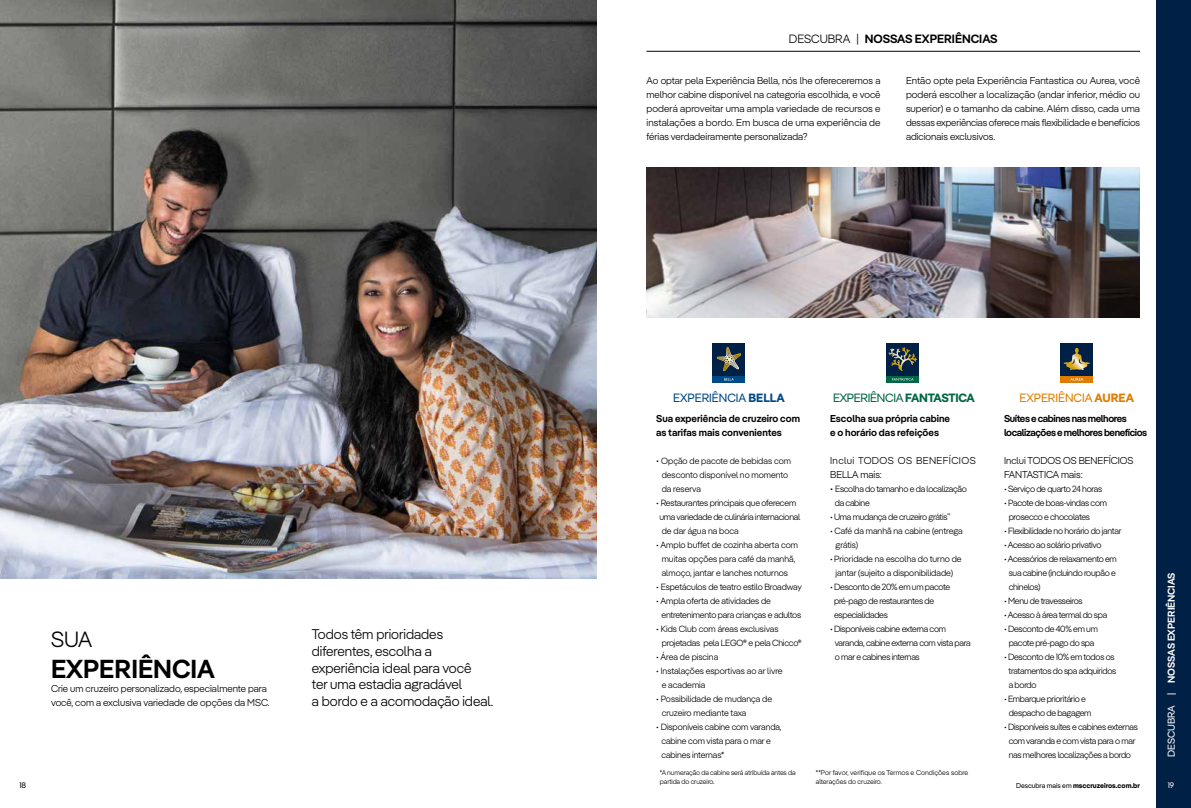
<style>
.page{position:relative;width:1191px;height:808px;background:#fff}
.page>*{position:absolute;margin:0;border:0;box-sizing:border-box;transform-origin:0 0}
.t1{font:600 26px "MSC Pangea";color:#000}
.t2{font:300 22px "MSC Pangea";color:#000}
.t3{font:300 14px/16.8px "MSC Pangea";color:#000}
.t4{font:600 12px "MSC Pangea";color:#000}
.t5{font:12px "MSC Pangea";letter-spacing:-.02em;color:#006646}
.t6{font:12px "MSC Pangea";color:#004988}
.t7{font:12px "MSC Pangea";color:#df7c00}
.t8{font:300 10px/14px "MSC Pangea";color:#000;text-align:justify}
.t9{font:600 10px/14px "MSC Pangea";color:#000}
.t10{font:600 10px/14px "MSC Pangea";letter-spacing:-.04em;color:#000}
.t11{font:300 10px/14px "MSC Pangea";letter-spacing:.04em;color:#000}
.t12{font:600 10px "MSC Pangea";color:#fff}
.t13{font:300 9px/14px "MSC Pangea";letter-spacing:-.03em;color:#000}
.t14{font:300 9px/14px "MSC Pangea";color:#000}
.t15{font:300 9px/14px "MSC Pangea";letter-spacing:-.01em;color:#000}
.t16{font:8px "MSC Pangea";color:#fff}
.t17{font:8px "MSC Pangea";color:#000}
.t18{font:300 7px/8.4px "Pangea";letter-spacing:.01em;color:#000}
.t19{font:300 7px/8.4px "MSC Pangea";letter-spacing:-.01em;color:#000}
.t20{font:700 7px "MSC Pangea";color:#000}
.s1{font-weight:300}
.s2{font-weight:700}
.s3{font-size:10px}
.s4{font-family:"MSC Pangea"}
.s5{font-weight:400}
</style>
<div class="page">
<img style="left:646px;top:167px;width:494px;height:150px">
<div style="left:713px;top:343px;width:32px;height:32px;background:#002046"></div>
<div style="left:713px;top:376px;width:32px;height:7px;background:#004988"></div>
<svg style="left:724px;top:378px;width:10px;height:3px"></svg>
<svg style="left:716px;top:347px;width:25px;height:25px"></svg>
<svg style="left:887px;top:343px;width:32px;height:32px"></svg>
<div style="left:887px;top:376px;width:32px;height:7px;background:#006646"></div>
<svg style="left:892px;top:378px;width:21px;height:3px"></svg>
<svg style="left:888px;top:347px;width:17px;height:18px"></svg>
<div style="left:1060px;top:343px;width:32px;height:32px;background:#002046"></div>
<div style="left:1060px;top:376px;width:32px;height:7px;background:#df7c00"></div>
<svg style="left:1070px;top:378px;width:13px;height:3px"></svg>
<svg style="left:1063px;top:348px;width:27px;height:22px"></svg>
<hr style="left:646px;top:51px;width:494px;height:1px;background:#000">
<img style="left:0;top:0;width:596px;height:578px">
<div style="left:1157px;top:0;width:34px;height:808px;background:#002046"></div>
<h3 class="t4" style="left:789px;top:30px;width:210px"><span class="s1">DESCUBRA |</span> NOSSAS EXPERIÊNCIAS</h3>
<p class="t8" style="left:646px;top:73px;width:235px">Ao optar pela Experiência Bella, nós lhe ofereceremos a melhor cabine disponível na categoria escolhida, e você poderá aproveitar uma ampla variedade de recursos e instalações a bordo. Em busca de uma experiência de férias verdadeiramente personalizada?</p>
<p class="t8" style="left:906px;top:73px;width:235px">Então opte pela Experiência Fantastica ou Aurea, você poderá escolher a localização (andar inferior, médio ou superior) e o tamanho da cabine. Além disso, cada uma dessas experiências oferece mais flexibilidade e benefícios adicionais exclusivos.</p>
<h2 class="t2" style="left:51px;top:623px;width:43px">SUA</h2>
<h1 class="t1" style="left:51px;top:650px;width:165px">EXPERIÊNCIA</h1>
<p class="t8" style="left:51px;top:681px;width:220px">Crie um cruzeiro personalizado, especialmente para você, com a exclusiva variedade de opções da MSC.</p>
<h3 class="t3" style="left:312px;top:625px;width:183px">Todos têm prioridades diferentes, escolha a experiência ideal para você<br>ter uma estadia agradável<br>a bordo e a acomodação ideal.</h3>
<h3 class="t6" style="left:673px;top:389px;width:113px">EXPERIÊNCIA <span class="s2">BELLA</span></h3>
<h3 class="t5" style="left:833px;top:389px;width:143px">EXPERIÊNCIA <span class="s2">FANTASTICA</span></h3>
<h3 class="t7" style="left:1019px;top:389px;width:116px">EXPERIÊNCIA <span class="s2">AUREA</span></h3>
<p class="t9" style="left:656px;top:410px;width:145px">Sua experiência de cruzeiro com as tarifas mais convenientes</p>
<p class="t14" style="left:661px;top:453px;width:131px;text-indent:-6px"><span class="s3">•</span> Opção de pacote de bebidas com desconto disponível no momento da reserva</p>
<p class="t13" style="left:659px;top:495px;width:142px;text-indent:-3px">• Restaurantes principais que oferecem uma variedade de culinária internacional de dar água na boca</p>
<p class="t14" style="left:656px;top:537px;width:143px;text-align:center">• Amplo buffet de cozinha aberta com muitas opções para café da manhã, almoço, jantar e lanches noturnos</p>
<p class="t15" style="left:656px;top:579px;width:147px">• Espetáculos de teatro estilo Broadway</p>
<p class="t13" style="left:661px;top:593px;width:141px;text-indent:-5px">• Ampla oferta de atividades de entretenimento para crianças e adultos</p>
<p class="t13" style="left:661px;top:621px;width:142px;text-indent:-5px">• Kids Club com áreas exclusivas projetadas pela LEGO® e pela Chicco®</p>
<p class="t14" style="left:656px;top:649px;width:64px">• Área de piscina</p>
<p class="t14" style="left:661px;top:663px;width:122px;text-indent:-6px">• Instalações esportivas ao ar livre e academia</p>
<p class="t14" style="left:661px;top:691px;width:112px;text-indent:-6px">• Possibilidade de mudança de cruzeiro mediante taxa</p>
<p class="t15" style="left:661px;top:719px;width:122px;text-indent:-5px">• Disponíveis cabine com varanda, cabine com vista para o mar e cabines internas*</p>
<p class="t9" style="left:830px;top:410px;width:121px">Escolha sua própria cabine e o horário das refeições</p>
<p class="t11" style="left:830px;top:452px;width:147px">Inclui TODOS OS BENEFÍCIOS<br>BELLA mais:</p>
<p class="t13" style="left:835px;top:481px;width:133px;text-indent:-5px"><span class="s3">•</span> Escolha do tamanho e da localização da cabine</p>
<p class="t13" style="left:830px;top:509px;width:122px">• Uma mudança de cruzeiro grátis<sup>**</sup></p>
<p class="t14" style="left:835px;top:523px;width:129px;text-indent:-6px">• Café da manhã na cabine (entrega grátis)</p>
<p class="t14" style="left:830px;top:551px;width:133px;text-align:center">• Prioridade na escolha do turno de jantar (sujeito a disponibilidade)</p>
<p class="t13" style="left:834px;top:579px;width:118px;text-indent:-4px">• Desconto de 20% em um pacote pré-pago de restaurantes de especialidades</p>
<p class="t13" style="left:834px;top:621px;width:138px;text-indent:-5px">• Disponíveis cabine externa com varanda, cabine externa com vista para o mar e cabines internas</p>
<p class="t10" style="left:1004px;top:410px;width:145px">Suítes e cabines nas melhores localizações e melhores benefícios</p>
<p class="t8" style="left:1004px;top:452px;width:131px">Inclui TODOS OS BENEFÍCIOS<br>FANTASTICA mais:</p>
<p class="t13" style="left:1004px;top:481px;width:100px">• Serviço de quarto 24 horas</p>
<p class="t13" style="left:1008px;top:495px;width:100px;text-indent:-5px">• Pacote de boas-vindas com prosecco e chocolates</p>
<p class="t13" style="left:1004px;top:523px;width:119px">• Flexibilidade no horário do jantar</p>
<p class="t13" style="left:1004px;top:537px;width:99px">• Acesso ao solário privativo</p>
<p class="t13" style="left:1008px;top:551px;width:110px;text-align:justify;text-indent:-5px">• Acessórios de relaxamento em sua cabine (incluindo roupão e chinelos)</p>
<p class="t13" style="left:1004px;top:593px;width:80px">• Menu de travesseiros</p>
<p class="t13" style="left:1004px;top:607px;width:105px">• Acesso à área termal do spa</p>
<p class="t13" style="left:1004px;top:621px;width:95px;text-align:center">• Desconto de 40% em um pacote pré-pago do spa</p>
<p class="t13" style="left:1008px;top:649px;width:109px;text-indent:-5px">• Desconto de 10% em todos os tratamentos do spa adquiridos a bordo</p>
<p class="t13" style="left:1008px;top:691px;width:84px;text-indent:-5px">• Embarque prioritário e despacho de bagagem</p>
<p class="t13" style="left:1004px;top:719px;width:135px;text-align:center">• Disponíveis suítes e cabines externas com varanda e com vista para o mar nas melhores localizações a bordo</p>
<p class="t19" style="left:660px;top:768px;width:137px">*A numeração da cabine será atribuída antes da partida do cruzeiro.</p>
<p class="t18" style="left:816px;top:768px;width:154px"><span class="s4">**</span>Por favor, verifique os Termos e Condições sobre alterações do cruzeiro.</p>
<p class="t17" style="left:19px;top:780px;width:8px">18</p>
<p class="t20" style="left:1016px;top:780px;width:125px"><span class="s5">Descubra mais em</span> msccruzeiros.com.br</p>
<p class="t12" style="left:1164px;top:757px;width:186px;rotate:-90deg"><span class="s5">DESCUBRA |</span> NOSSAS EXPERIÊNCIAS</p>
<p class="t16" style="left:1167px;top:780px;width:8px">19</p>
</div>
